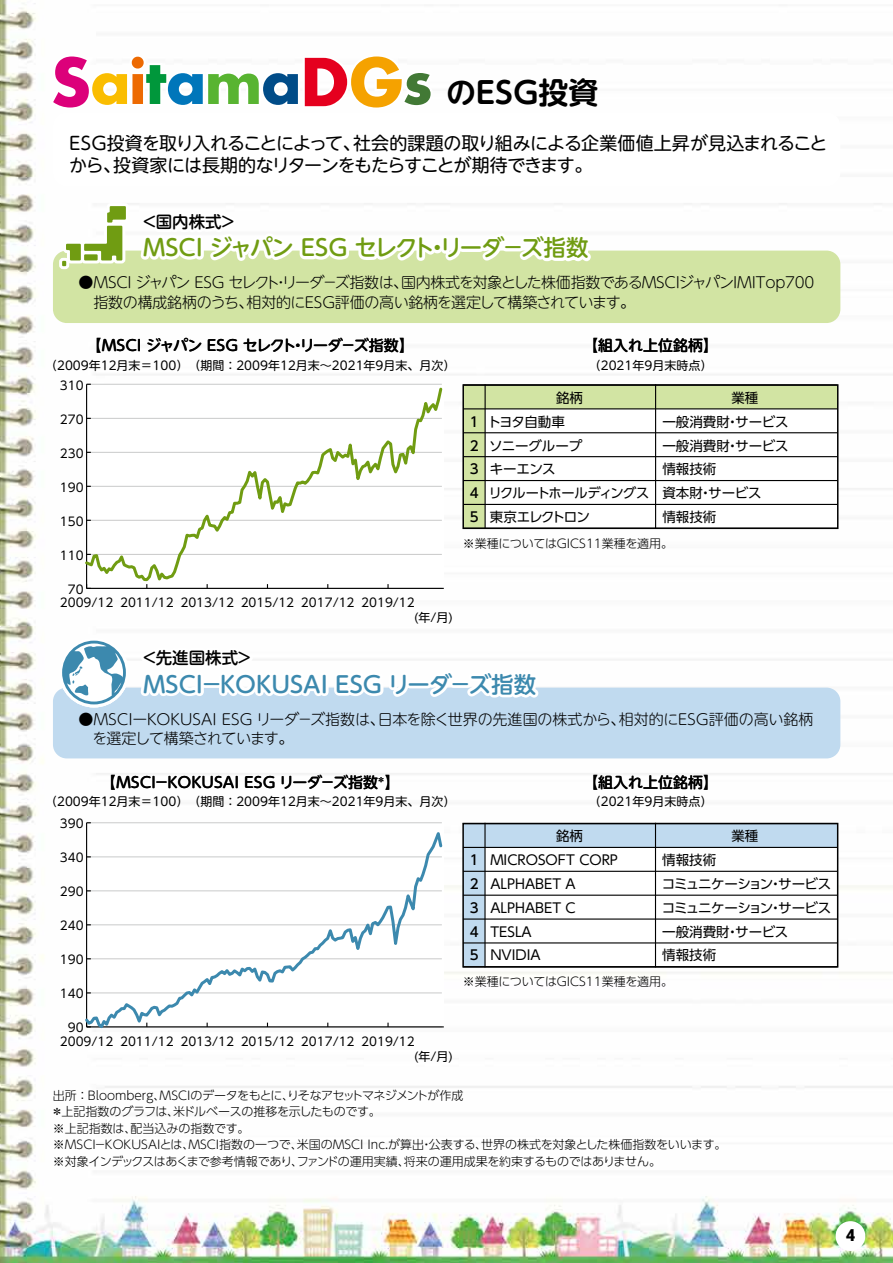
<style>
.page{position:relative;width:893px;height:1263px;background:#fff}
.page>*{position:absolute;margin:0;border:0;box-sizing:border-box;transform-origin:0 0}
.t1{font:700 30px "UD Shin M Go Pro De";letter-spacing:-.18em;color:#000}
.t2{font:500 22.5px "UD Shin M Go Pro";letter-spacing:-.025em;color:#709c12}
.t3{font:500 22.5px "UD Shin M Go Pro";color:#3c89ae}
.t4{font:18px/22.5px "UD Shin M Go Pro";letter-spacing:-.045em;color:#000}
.t5{font:500 16.5px "UD Shin M Go Pro";color:#000}
.t6{font:900 16.5px "Roboto";color:#000}
.t7{font:300 15px/19.5px "UD Shin M Go Pro";letter-spacing:-.02em;color:#000}
.t8{font:500 15px "UD Shin M Go Pro";color:#000}
.t9{font:500 15px "UD Shin M Go Pro";letter-spacing:-.025em;color:#000}
.t10{font:13.5px/23.7px "UD Shin Go Pro";color:#000}
.t11{font:13.5px/23.7px "UD Shin Go Pro";letter-spacing:-.045em;color:#000}
.t12{font:500 13.5px/23.7px "UD Shin Go Pro";color:#000;text-align:justify}
.t13{font:300 12px/16.5px "UD Shin Go Pro";color:#000}
.t14{font:12px/13.5px "UD Shin Go Pro";color:#000}
.t15{font:12px "UD Shin M Go Pro";color:#000}
</style>
<div class="page">
<img style="left:0;top:0;width:893px;height:1263px">
<div style="left:463px;top:385px;width:375px;height:144px;background:#fff"></div>
<div style="left:463px;top:823px;width:375px;height:143px;background:#fff"></div>
<svg style="left:50px;top:54px;width:383px;height:56px"></svg>
<div style="left:53px;top:112px;width:787px;height:75px;background:#fff;border-radius:14px"></div>
<div style="left:53px;top:251px;width:787px;height:72px;background:#d2e4a3;border-radius:14px"></div>
<div style="left:53px;top:688px;width:787px;height:70px;background:#c0daef;border-radius:14px"></div>
<div style="left:458px;top:244px;width:26px;height:8px;border:6px solid #fff"></div>
<svg style="left:475px;top:211px;width:129px;height:51px"></svg>
<div style="left:406px;top:680px;width:25px;height:8px;border:6px solid #fff"></div>
<svg style="left:423px;top:648px;width:128px;height:50px"></svg>
<div style="left:59px;top:258px;width:10px;height:11px;border:6px solid #fff"></div>
<svg style="left:60px;top:188px;width:406px;height:153px"></svg>
<hr style="left:87px;top:384px;width:355px;height:1px;background:#c9caca">
<div style="left:463px;top:385px;width:22px;height:143px;background:#d2e4a3"></div>
<div style="left:463px;top:385px;width:375px;height:24px;background:#d2e4a3"></div>
<hr style="left:463px;top:384px;width:375px;height:2px;background:#000">
<hr style="left:463px;top:408px;width:375px;height:1px;background:#000">
<hr style="left:463px;top:432px;width:375px;height:1px;background:#000">
<hr style="left:463px;top:456px;width:375px;height:1px;background:#000">
<hr style="left:463px;top:480px;width:375px;height:1px;background:#000">
<hr style="left:463px;top:528px;width:375px;height:1px;background:#000">
<hr style="left:463px;top:504px;width:375px;height:1px;background:#000">
<hr style="left:485px;top:384px;width:1px;height:145px;background:#000">
<hr style="left:655px;top:384px;width:1px;height:145px;background:#000">
<hr style="left:86px;top:384px;width:1px;height:204px;background:#000">
<hr style="left:87px;top:588px;width:357px;height:1px;background:#000">
<svg style="left:52px;top:539px;width:362px;height:238px"></svg>
<svg style="left:83px;top:386px;width:361px;height:201px"></svg>
<hr style="left:87px;top:822px;width:355px;height:1px;background:#c9caca">
<div style="left:463px;top:823px;width:21px;height:143px;background:#c0daef"></div>
<div style="left:463px;top:823px;width:374px;height:24px;background:#c0daef"></div>
<hr style="left:463px;top:823px;width:374px;height:1px;background:#000">
<hr style="left:463px;top:847px;width:374px;height:1px;background:#000">
<hr style="left:463px;top:871px;width:374px;height:1px;background:#000">
<hr style="left:463px;top:895px;width:374px;height:1px;background:#000">
<hr style="left:463px;top:918px;width:374px;height:2px;background:#000">
<hr style="left:463px;top:966px;width:374px;height:1px;background:#000">
<hr style="left:463px;top:942px;width:374px;height:1px;background:#000">
<hr style="left:484px;top:823px;width:2px;height:144px;background:#000">
<hr style="left:655px;top:823px;width:1px;height:144px;background:#000">
<svg style="left:82px;top:823px;width:362px;height:208px"></svg>
<div style="left:836px;top:1221px;width:29px;height:30px;background:#fff;border-radius:50%"></div>
<h1 class="t1" style="left:446px;top:68px;width:154px">のＥＳＧ投資</h1>
<h3 class="t4" style="left:69px;top:131px;width:760px">ESG投資を取り入れることによって、社会的課題の取り組みによる企業価値上昇が見込まれることから、投資家には長期的なリターンをもたらすことが期待できます。</h3>
<h3 class="t5" style="left:141px;top:208px;width:97px">＜国内株式＞</h3>
<h2 class="t2" style="left:143px;top:229px;width:447px">MSCI ジャパン ESG セレクト・リーダ－ズ指数</h2>
<p class="t7" style="left:93px;top:272px;width:722px;text-indent:-15px">●MSCI ジャパン ESG セレクト・リーダ－ズ指数は、国内株式を対象とした株価指数であるMSCIジャパンIMITop700指数の構成銘柄のうち、相対的にESG評価の高い銘柄を選定して構築されています。</p>
<p class="t9" style="left:87px;top:333px;width:329px">【MSCI ジャパン ESG セレクト・リーダ－ズ指数】</p>
<p class="t15" style="left:45px;top:355px;width:412px">（2009年12月末＝100）（期間：2009年12月末～2021年9月末、月次）</p>
<p class="t14" style="left:60px;top:378px;width:25px">310</p>
<p class="t14" style="left:60px;top:412px;width:25px">270</p>
<p class="t14" style="left:60px;top:446px;width:25px">230</p>
<p class="t14" style="left:60px;top:480px;width:25px">190</p>
<p class="t14" style="left:60px;top:514px;width:25px">150</p>
<p class="t14" style="left:60px;top:548px;width:25px">110</p>
<p class="t14" style="left:60px;top:582px;width:356px;text-indent:8px">70<br>2009/12 2011/12 2013/12 2015/12 2017/12 2019/12</p>
<p class="t14" style="left:414px;top:610px;width:40px">(年/月)</p>
<p class="t8" style="left:583px;top:333px;width:136px">【組入れ上位銘柄】</p>
<p class="t12" style="left:470px;top:409px;width:10px">1<br>2<br>3<br>4<br>5</p>
<p class="t10" style="left:556px;top:385px;width:28px">銘柄</p>
<p class="t15" style="left:589px;top:355px;width:125px">（2021年9月末時点）</p>
<p class="t10" style="left:731px;top:385px;width:28px">業種</p>
<p class="t11" style="left:487px;top:409px;width:163px">トヨタ自動車<br>ソニーグループ<br>キーエンス<br>リクルートホールディングス東京エレクトロン</p>
<p class="t10" style="left:662px;top:409px;width:128px">一般消費財・サービス一般消費財・サービス情報技術<br>資本財・サービス<br>情報技術</p>
<p class="t13" style="left:463px;top:534px;width:212px">※業種についてはGICS11業種を適用。</p>
<h3 class="t5" style="left:141px;top:644px;width:113px">＜先進国株式＞</h3>
<h2 class="t3" style="left:143px;top:666px;width:395px">ＭＳＣＩ－KOKUSAI ESG リーダ－ズ指数</h2>
<p class="t7" style="left:93px;top:708px;width:722px;text-indent:-14px">●ＭＳＣＩーKOKUSAI ESG リーダ－ズ指数は、日本を除く世界の先進国の株式から、相対的にＥＳＧ評価の高い銘柄を選定して構築されています。</p>
<p class="t8" style="left:101px;top:770px;width:300px">【ＭＳＣＩ－KOKUSAI ESG リーダ－ズ指数<sup>＊</sup>】</p>
<p class="t15" style="left:45px;top:792px;width:412px">（2009年12月末＝100）（期間：2009年12月末～2021年9月末、月次）</p>
<p class="t14" style="left:60px;top:817px;width:25px">390</p>
<p class="t14" style="left:60px;top:851px;width:25px">340</p>
<p class="t14" style="left:60px;top:885px;width:25px">290</p>
<p class="t14" style="left:60px;top:919px;width:25px">240</p>
<p class="t14" style="left:60px;top:952px;width:25px">190</p>
<p class="t14" style="left:60px;top:986px;width:25px">140</p>
<p class="t14" style="left:60px;top:1020px;width:356px;text-indent:8px">90<br>2009/12 2011/12 2013/12 2015/12 2017/12 2019/12</p>
<p class="t14" style="left:414px;top:1049px;width:40px">(年/月)</p>
<p class="t8" style="left:583px;top:770px;width:136px">【組入れ上位銘柄】</p>
<p class="t12" style="left:470px;top:848px;width:10px">1<br>2<br>3<br>4<br>5</p>
<p class="t10" style="left:556px;top:824px;width:28px">銘柄</p>
<p class="t15" style="left:589px;top:792px;width:125px">（2021年9月末時点）</p>
<p class="t10" style="left:731px;top:824px;width:28px">業種</p>
<p class="t10" style="left:490px;top:848px;width:129px">MICROSOFT CORP<br>ALPHABET A<br>ALPHABET C<br>TESLA<br>NVIDIA</p>
<p class="t10" style="left:662px;top:848px;width:171px">情報技術<br>コミュニケーション・サービスコミュニケーション・サービス一般消費財・サービス<br>情報技術</p>
<p class="t13" style="left:463px;top:973px;width:212px">※業種についてはGICS11業種を適用。</p>
<p class="t13" style="left:51px;top:1087px;width:677px">出所 ：Bloomberg、MSCIのデータをもとに、りそなアセットマネジメントが作成<br>＊上記指数のグラフは、米ドルベースの推移を示したものです。<br>※上記指数は、配当込みの指数です。<br>※MSCI－KOKUSAIとは、MSCI指数の一つで、米国のMSCI Inc.が算出・公表する、世界の株式を対象とした株価指数をいいます。※対象インデックスはあくまで参考情報であり、ファンドの運用実績、将来の運用成果を約束するものではありません。</p>
<h3 class="t6" style="left:846px;top:1224px;width:11px">4</h3>
</div>
